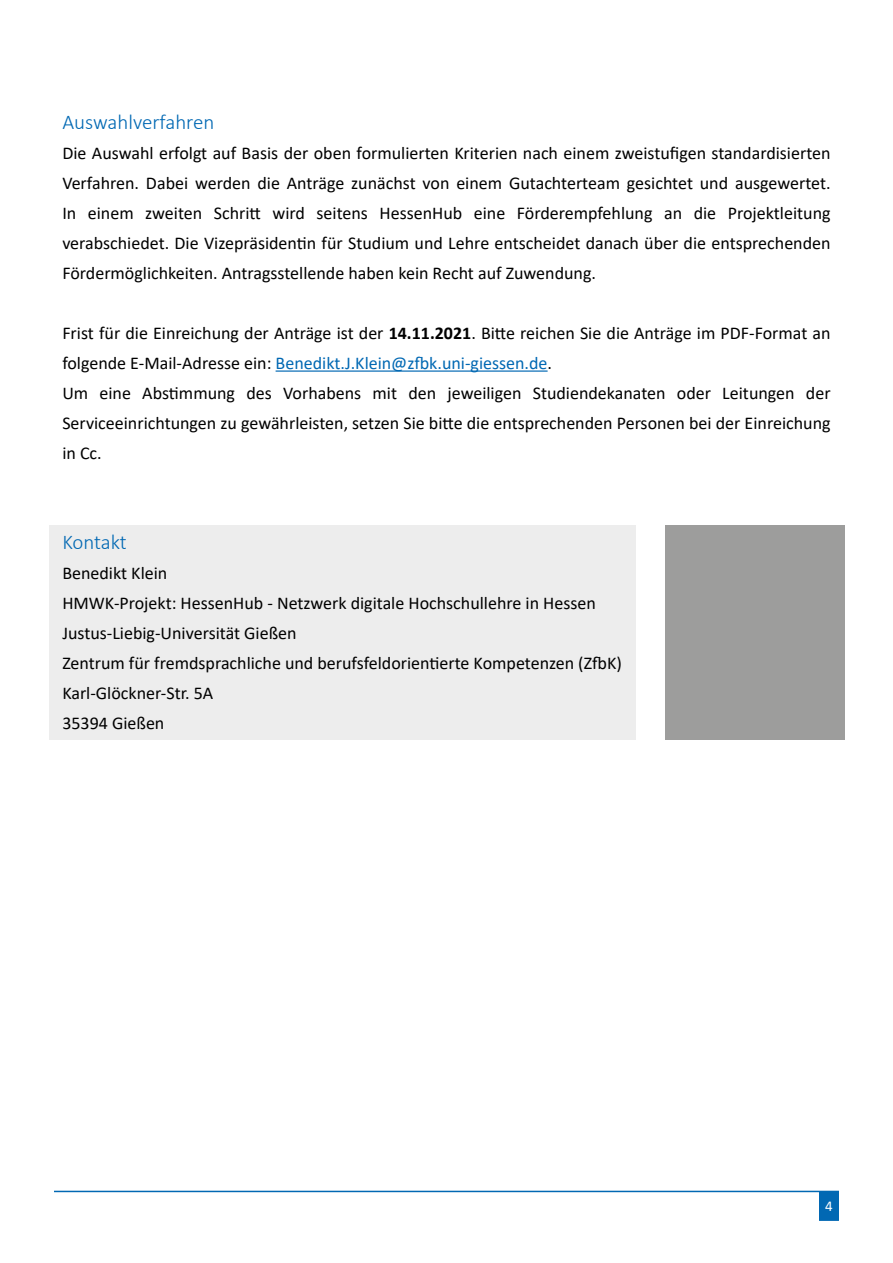
<style>
.page{position:relative;width:893px;height:1263px;background:#fff}
.page>*{position:absolute;margin:0;border:0;box-sizing:border-box;transform-origin:0 0}
.t1{font:300 21px "Calibri";color:#0168b3}
.t2{font:18px/30px "Calibri";color:#000}
.t3{font:15px "Calibri";color:#fff}
.s1{font-weight:700}
.s2{color:#0168b3}
</style>
<div class="page">
<hr style="left:54px;top:1191px;width:785px;height:1px;background:#0168b3">
<div style="left:819px;top:1191px;width:20px;height:30px;background:#0168b3"></div>
<div style="left:49px;top:526px;width:586px;height:214px;background:#ededed"></div>
<hr style="left:276px;top:370px;width:272px;height:2px;background:#0168b3">
<div style="left:665px;top:526px;width:180px;height:214px;background:#9d9d9c"></div>
<p class="t1" style="left:62px;top:109px;width:154px">Auswahlverfahren</p>
<p class="t2" style="left:62px;top:138px;width:770px;text-align:justify">Die Auswahl erfolgt auf Basis der oben formulierten Kriterien nach einem zweistufigen standardisierten Verfahren. Dabei werden die Anträge zunächst von einem Gutachterteam gesichtet und ausgewertet.<br>In einem zweiten Schritt wird seitens HessenHub eine Förderempfehlung an die Projektleitung verabschiedet. Die Vizepräsidentin für Studium und Lehre entscheidet danach über die entsprechenden Fördermöglichkeiten. Antragsstellende haben kein Recht auf Zuwendung.</p>
<p class="t2" style="left:62px;top:318px;width:770px">Frist für die Einreichung der Anträge ist der <span class="s1">14.11.2021</span>. Bitte reichen Sie die Anträge im PDF-Format an folgende E-Mail-Adresse ein: <span class="s2">Benedikt.J.Klein@zfbk.uni-giessen.de</span>.<br>Um eine Abstimmung des Vorhabens mit den jeweiligen Studiendekanaten oder Leitungen der Serviceeinrichtungen zu gewährleisten, setzen Sie bitte die entsprechenden Personen bei der Einreichung in Cc.</p>
<p class="t1" style="left:62px;top:529px;width:66px">Kontakt</p>
<p class="t2" style="left:62px;top:558px;width:561px">Benedikt Klein<br>HMWK-Projekt: HessenHub - Netzwerk digitale Hochschullehre in Hessen Justus-Liebig-Universität Gießen<br>Zentrum für fremdsprachliche und berufsfeldorientierte Kompetenzen (ZfbK)<br>Karl-Glöckner-Str. 5A<br>35394 Gießen</p>
<p class="t3" style="left:825px;top:1196px;width:9px">4</p>
</div>
